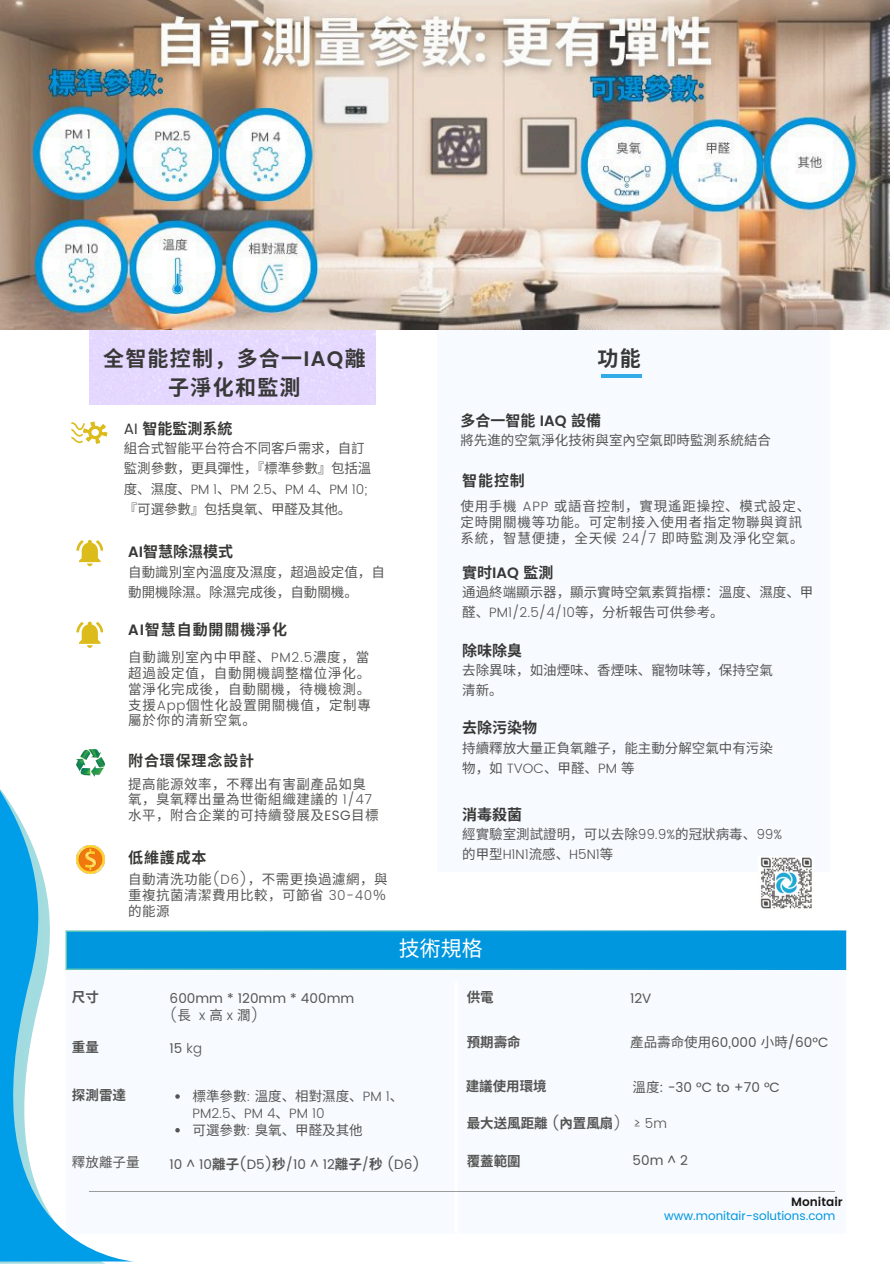
<style>
.page{position:relative;width:894px;height:1264px;background:#fff}
.page>*{position:absolute;margin:0;border:0;box-sizing:border-box;transform-origin:0 0}
.t1{font:700 21px/29.2px "Noto Sans CJ Ksc";letter-spacing:.06em;color:#383837;text-align:center}
.t2{font:21px "Noto Sans CJ Ksc";color:#fff}
.t3{font:700 15px "Noto Sans CJ Ksc";color:#383837}
.t4{font:700 15px "Noto Sans CJ Ksc";letter-spacing:.06em;color:#383837}
.t5{font:700 15px "Noto Sans CJ Ksc";letter-spacing:.055em;color:#383837}
.t6{font:13.5px/20.2px "Noto Sans CJ Ksc";color:#545453}
.t7{font:13.5px/15.8px "Noto Sans CJ Ksc";letter-spacing:.055em;color:#545453}
.t8{font:13.5px "Poppins";color:#545453}
.t9{font:13.5px/15.8px "Noto Sans CJ Ksc";letter-spacing:.035em;color:#545453}
.t10{font:700 13.5px "Noto Sans CJ Ksc";color:#545453}
.t11{font:300 13.5px/16.8px "Poppins";color:#545453}
.t12{font:12px "Poppins";color:#0097df}
.t13{font:600 12px "Poppins";color:#171615}
.s1{font-family:"Poppins";font-weight:600}
.s2{font-family:"Poppins";font-weight:400}
.s3{font-family:"Poppins";font-weight:300}
.s4{font-family:"Poppins"}
.s5{font-family:"Noto Sans CJ Ksc";font-weight:400}
.s6{font-weight:300}
.s7{font-family:"Noto Sans CJ Ksc";font-weight:700}
.s8{font-family:"Noto Sans CJ Ksc"}
</style>
<div class="page">
<div style="left:437px;top:243px;width:392px;height:628px;background:#f7fafe"></div>
<div style="left:66px;top:931px;width:779px;height:38px;background:#0097df"></div>
<svg style="left:175px;top:1094px;width:5px;height:4px"></svg>
<svg style="left:175px;top:1128px;width:5px;height:4px"></svg>
<svg style="left:0;top:790px;width:134px;height:471px"></svg>
<hr style="left:601px;top:375px;width:40px;height:3px;background:#30ace7">
<hr style="left:89px;top:1190px;width:745px;height:1px;background:#9c9c9b">
<svg style="left:76px;top:621px;width:27px;height:27px"></svg>
<svg style="left:71px;top:421px;width:36px;height:23px"></svg>
<img style="left:760px;top:857px;width:52px;height:52px">
<svg style="left:76px;top:540px;width:27px;height:26px"></svg>
<img style="left:76px;top:749px;width:28px;height:27px">
<img style="left:76px;top:845px;width:28px;height:28px">
<div style="left:89px;top:330px;width:286px;height:75px;background:#e5d8ff"></div>
<img style="left:0;top:0;width:889px;height:330px">
<h4 class="t1" style="left:103px;top:342px;width:264px">全智能控制，多合一<span class="s1">IAQ</span>離子淨化和監測</h4>
<p class="t3" style="left:124px;top:416px;width:110px"><span class="s2">AI</span> 智能監測系統</p>
<p class="t6" style="left:124px;top:437px;width:249px">組合式智能平台符合不同客戶需求，自訂監測參數，更具彈性，『標準參數』包括溫度、濕度、<span class="s3">PM 1</span>、<span class="s3">PM 2.5</span>、<span class="s3">PM 4</span>、<span class="s3">PM 10;</span>『可選參數』包括臭氧、甲醛及其他。</p>
<p class="t3" style="left:128px;top:540px;width:106px"><span class="s1">AI</span>智慧除濕模式</p>
<p class="t6" style="left:128px;top:560px;width:254px">自動識別室內溫度及濕度，超過設定值，自動開機除濕。除濕完成後，自動關機。</p>
<p class="t4" style="left:128px;top:617px;width:160px"><span class="s1">AI</span>智慧自動開關機淨化</p>
<h6 class="t7" style="left:128px;top:649px;width:244px">自動識別室內中甲醛、<span class="s3">PM2.5</span>濃度，當超過設定值，自動開機調整檔位淨化。當淨化完成後，自動關機，待機檢測。支援<span class="s3">App</span>個性化設置開關機值，定制專屬於你的清新空氣。</h6>
<p class="t5" style="left:128px;top:749px;width:127px">附合環保理念設計</p>
<p class="t9" style="left:128px;top:775px;width:252px">提高能源效率，不釋出有害副產品如臭氧，臭氧釋出量為世衛組織建議的 <span class="s3">1/47</span>水平，附合企業的可持續發展及<span class="s4">ESG</span>目標</p>
<h6 class="t3" style="left:128px;top:845px;width:80px">低維護成本</h6>
<p class="t6" style="left:128px;top:870px;width:261px;line-height:15.8px;text-align:justify">自動清洗功能<span class="s3">(D6)</span>，不需更換過濾網，與重複抗菌清潔費用比較，可節省 <span class="s3">30-40</span>％的能源</p>
<h4 class="t1" style="left:597px;top:342px;width:45px">功能</h4>
<p class="t3" style="left:460px;top:409px;width:142px">多合一智能 <span class="s1">IAQ</span> 設備</p>
<p class="t6" style="left:460px;top:429px;width:312px">將先進的空氣淨化技術與室內空氣即時監測系統結合</p>
<p class="t3" style="left:462px;top:469px;width:64px">智能控制</p>
<h2 class="t7" style="left:460px;top:498px;width:351px">使用手機 <span class="s3">APP</span> 或語音控制，實現遙距操控、模式設定、定時開關機等功能。可定制接入使用者指定物聯與資訊系統，智慧便捷，全天候 <span class="s3">24/7</span> 即時監測及淨化空氣。</h2>
<p class="t3" style="left:462px;top:560px;width:93px">實时<span class="s1">IAQ</span> 監測</p>
<p class="t6" style="left:462px;top:581px;width:353px">通過終端顯示器，顯示實時空氣素質指標：溫度、濕度、甲醛、<span class="s3">PM1/2.5/4/10</span>等，分析報告可供參考。</p>
<p class="t3" style="left:462px;top:638px;width:61px">除味除臭</p>
<p class="t6" style="left:462px;top:659px;width:312px">去除異味，如油煙味、香煙味、寵物味等，保持空氣清新。</p>
<p class="t3" style="left:462px;top:716px;width:76px">去除污染物</p>
<p class="t6" style="left:462px;top:736px;width:312px">持續釋放大量正負氧離子，能主動分解空氣中有污染物，如 <span class="s3">TVOC</span>、甲醛、<span class="s3">PM</span> 等</p>
<p class="t3" style="left:462px;top:802px;width:61px">消毒殺菌</p>
<p class="t6" style="left:462px;top:823px;width:321px">經實驗室測試證明，可以去除<span class="s3">99.9%</span>的冠狀病毒、<span class="s3">99%</span>的甲型<span class="s3">H1N1</span>流感、<span class="s3">H5N1</span>等</p>
<p class="t2" style="left:398px;top:932px;width:85px">技術規格</p>
<h2 class="t10" style="left:72px;top:986px;width:27px">尺寸</h2>
<h6 class="t8" style="left:170px;top:990px;width:186px">600mm * 120mm * 400mm</h6>
<h4 class="t11" style="left:170px;top:1006px;width:90px">(<span class="s5">長</span> x<span class="s5">高</span> x<span class="s5">濶</span>)</h4>
<h6 class="t8" style="left:170px;top:1040px;width:34px">15 <span class="s6">kg</span></h6>
<p class="t11" style="left:192px;top:1087px;width:212px"><span class="s5">標準參數</span>: <span class="s5">溫度、相對濕度、</span>PM 1<span class="s5">、<br></span>PM2.5<span class="s5">、</span>PM 4<span class="s5">、</span>PM 10</p>
<p class="t6" style="left:192px;top:1118px;width:172px">可選參數<span class="s3">:</span> 臭氧、甲醛及其他</p>
<h6 class="t8" style="left:170px;top:1155px;width:252px">10 ^ 10<span class="s7">離子</span>(D5)<span class="s7">秒</span>/10 ^ 12<span class="s7">離子</span>/<span class="s7">秒</span> (D6)</h6>
<h6 class="t10" style="left:466px;top:986px;width:29px">供電</h6>
<h3 class="t10" style="left:466px;top:1031px;width:56px">預期壽命</h3>
<p class="t10" style="left:465px;top:1075px;width:83px">建議使用環境</p>
<h6 class="t8" style="left:630px;top:990px;width:23px">12V</h6>
<p class="t8" style="left:630px;top:1034px;width:200px"><span class="s8">產品壽命使用</span>60,000 <span class="s8">小時</span>/60°C</p>
<h1 class="t8" style="left:632px;top:1079px;width:149px"><span class="s8">溫度</span>: -30 °C to +70 °C</h1>
<p class="t10" style="left:72px;top:1036px;width:29px">重量</p>
<h6 class="t10" style="left:72px;top:1084px;width:56px">探測雷達</h6>
<p class="t10" style="left:466px;top:1112px;width:202px">最大送風距離 <span class="s2">(</span>內置風扇<span class="s3">) ≥ 5m</span></p>
<p class="t6" style="left:72px;top:1151px;width:69px">釋放離子量</p>
<h4 class="t10" style="left:466px;top:1150px;width:55px">覆蓋範圍</h4>
<h6 class="t8" style="left:632px;top:1152px;width:57px">50m ^ 2</h6>
<p class="t13" style="left:791px;top:1194px;width:53px">Monitair</p>
<p class="t12" style="left:664px;top:1208px;width:173px">www.monitair-solutions.com</p>
</div>
